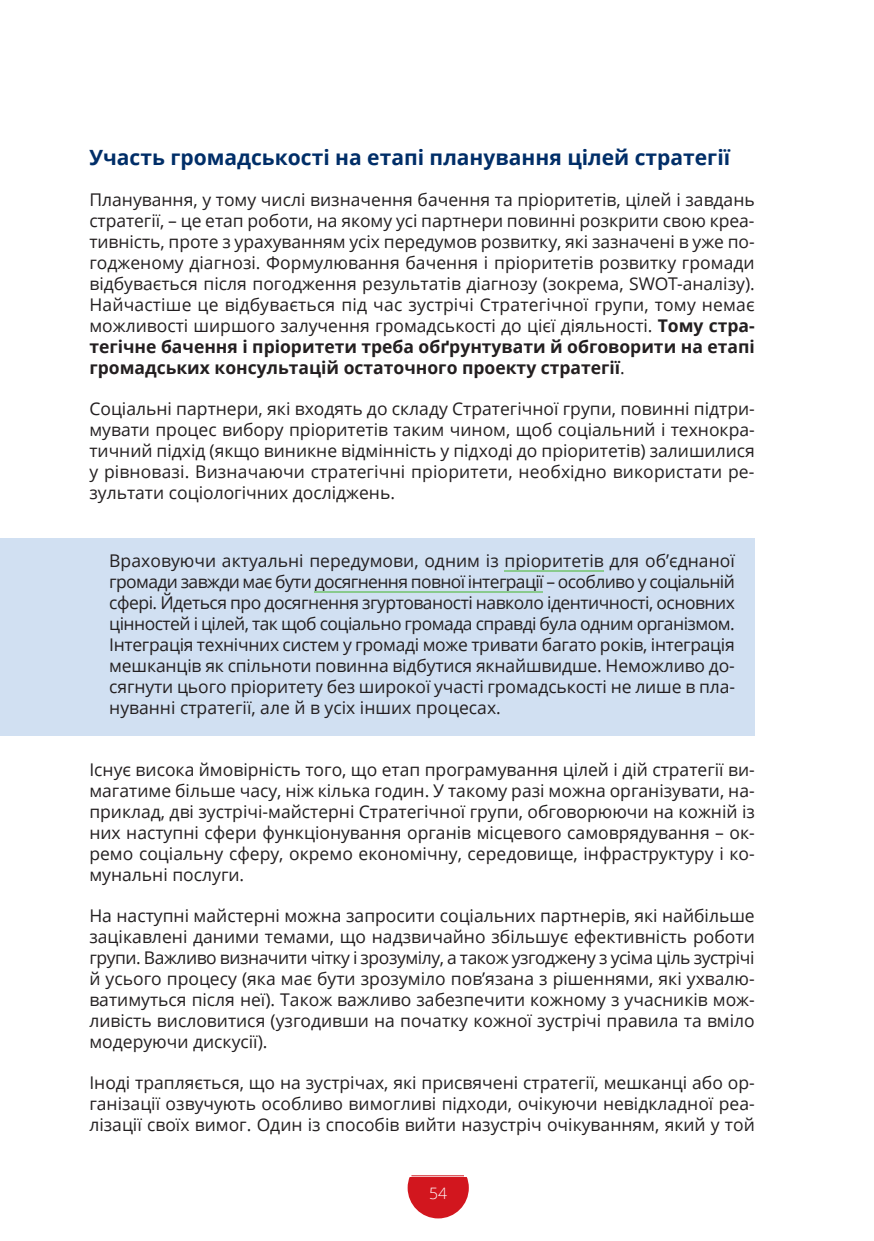
<style>
.page{position:relative;width:874px;height:1241px;background:#fff}
.page>*{position:absolute;margin:0;border:0;box-sizing:border-box;transform-origin:0 0}
.t1{font:700 21px "Open Sans";color:#002e68}
.t2{font:17.5px/21px "Open Sans";color:#231f20;text-align:justify}
.t3{font:300 15.75px "Open Sans";color:#fff}
.s1{font-weight:700}
</style>
<div class="page">
<div style="left:0;top:538px;width:754px;height:197px;background:#d1e0f2"></div>
<div style="left:407px;top:1156px;width:61px;height:62px;background:#d2161e;border-radius:50%"></div>
<hr style="left:504px;top:570px;width:99px;height:1px;background:#89ca8d">
<hr style="left:314px;top:591px;width:229px;height:1px;background:#89ca8d">
<div style="left:394px;top:1151px;width:95px;height:25px;background:#fff"></div>
<hr style="left:411px;top:1175px;width:53px;height:1px;background:#d2161e">
<p class="t1" style="left:89px;top:142px;width:642px">Участь громадськості на етапі планування цілей стратегії</p>
<p class="t2" style="left:89px;top:188px;width:666px">Планування, у тому числі визначення бачення та пріоритетів, цілей і завдань стратегії, – це етап роботи, на якому усі партнери повинні розкрити свою креа&shy;тивність, проте з урахуванням усіх передумов розвитку, які зазначені в уже по&shy;годженому діагнозі. Формулювання бачення і пріоритетів розвитку громади відбувається після погодження результатів діагнозу (зокрема, SWOT-аналізу).<br>Найчастіше це відбувається під час зустрічі Стратегічної групи, тому немає можливості ширшого залучення громадськості до цієї діяльності. <span class="s1">Тому стра&shy;тегічне бачення і пріоритети треба обґрунтувати й обговорити на етапі громадських консультацій остаточного проекту стратегії</span>.</p>
<p class="t2" style="left:89px;top:397px;width:666px">Соціальні партнери, які входять до складу Стратегічної групи, повинні підтри&shy;мувати процес вибору пріоритетів таким чином, щоб соціальний і технокра&shy;тичний підхід (якщо виникне відмінність у підході до пріоритетів) залишилися у рівновазі. Визначаючи стратегічні пріоритети, необхідно використати ре&shy;зультати соціологічних досліджень.</p>
<p class="t2" style="left:109px;top:549px;width:627px">Враховуючи актуальні передумови, одним із пріоритетів для об’єднаної громади завжди має бути досягнення повної інтеграції – особливо у соціальній сфері. Йдеться про досягнення згуртованості навколо ідентичності, основних цінностей і цілей, так щоб соціально громада справді була одним організмом.<br>Інтеграція технічних систем у громаді може тривати багато років, інтеграція мешканців як спільноти повинна відбутися якнайшвидше. Неможливо до&shy;сягнути цього пріоритету без широкої участі громадськості не лише в пла&shy;нуванні стратегії, але й в усіх інших процесах.</p>
<p class="t2" style="left:89px;top:758px;width:666px">Існує висока ймовірність того, що етап програмування цілей і дій стратегії ви&shy;магатиме більше часу, ніж кілька годин. У такому разі можна організувати, на&shy;приклад, дві зустрічі-майстерні Стратегічної групи, обговорюючи на кожній із них наступні сфери функціонування органів місцевого самоврядування – ок&shy;ремо соціальну сферу, окремо економічну, середовище, інфраструктуру і ко&shy;мунальні послуги.</p>
<p class="t2" style="left:89px;top:904px;width:666px">На наступні майстерні можна запросити соціальних партнерів, які найбільше зацікавлені даними темами, що надзвичайно збільшує ефективність роботи групи. Важливо визначити чітку і зрозумілу, а також узгоджену з усіма ціль зустрічі й усього процесу (яка має бути зрозуміло пов’язана з рішеннями, які ухвалю&shy;ватимуться після неї). Також важливо забезпечити кожному з учасників мож&shy;ливість висловитися (узгодивши на початку кожної зустрічі правила та вміло модеруючи дискусії).</p>
<p class="t2" style="left:89px;top:1071px;width:666px">Іноді трапляється, що на зустрічах, які присвячені стратегії, мешканці або ор&shy;ганізації озвучують особливо вимогливі підходи, очікуючи невідкладної реа&shy;лізації своїх вимог. Один із способів вийти назустріч очікуванням, який у той</p>
<p class="t3" style="left:429px;top:1182px;width:19px">54</p>
</div>
